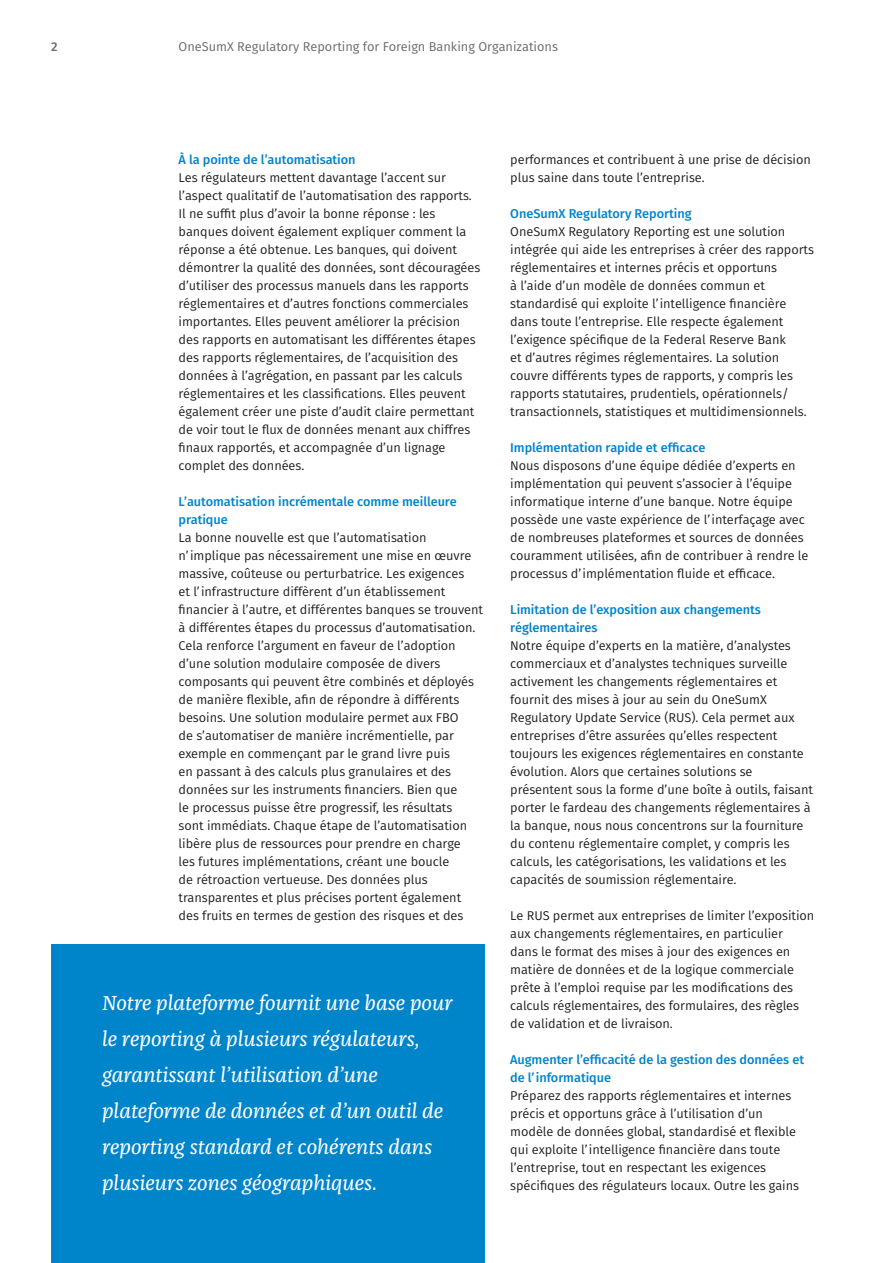
<style>
.page{position:relative;width:893px;height:1263px;background:#fff}
.page>*{position:absolute;margin:0;border:0;box-sizing:border-box;transform-origin:0 0}
.t1{font:italic 21px/36px "Franziska Pro";color:#fff}
.t2{font:12.75px/18px "Fira Sans";letter-spacing:-.005em;color:#231f20}
.t3{font:500 12.75px/18px "Fira Sans";letter-spacing:-.005em;color:#0084ca}
.t4{font:12.75px "Fira Sans";color:#69696c}
.t5{font:500 12.75px "Fira Sans";color:#69696c}
</style>
<div class="page">
<div style="left:51px;top:944px;width:434px;height:319px;background:#0084ca"></div>
<p class="t5" style="left:51px;top:36px;width:8px">2</p>
<p class="t4" style="left:179px;top:37px;width:381px">OneSumX Regulatory Reporting for Foreign Banking Organizations</p>
<p class="t3" style="left:179px;top:149px;width:179px">À la pointe de l’automatisation</p>
<p class="t2" style="left:179px;top:168px;width:303px">Les régulateurs mettent davantage l’accent sur l’aspect qualitatif de l’automatisation des rapports.<br>Il ne suffit plus d’avoir la bonne réponse : les banques doivent également expliquer comment la réponse a été obtenue. Les banques, qui doivent démontrer la qualité des données, sont découragées d’utiliser des processus manuels dans les rapports réglementaires et d’autres fonctions commerciales importantes. Elles peuvent améliorer la précision des rapports en automatisant les différentes étapes des rapports réglementaires, de l’acquisition des données à l’agrégation, en passant par les calculs réglementaires et les classifications. Elles peuvent également créer une piste d’audit claire permettant de voir tout le flux de données menant aux chiffres finaux rapportés, et accompagnée d’un lignage complet des données.</p>
<p class="t3" style="left:179px;top:492px;width:280px">L’automatisation incrémentale comme meilleure pratique</p>
<p class="t2" style="left:179px;top:528px;width:306px">La bonne nouvelle est que l’automatisation n’implique pas nécessairement une mise en œuvre massive, coûteuse ou perturbatrice. Les exigences<br>et l’infrastructure diffèrent d’un établissement financier à l’autre, et différentes banques se trouvent à différentes étapes du processus d’automatisation.<br>Cela renforce l’argument en faveur de l’adoption d’une solution modulaire composée de divers composants qui peuvent être combinés et déployés de manière flexible, afin de répondre à différents besoins. Une solution modulaire permet aux FBO<br>de s’automatiser de manière incrémentielle, par exemple en commençant par le grand livre puis<br>en passant à des calculs plus granulaires et des données sur les instruments financiers. Bien que<br>le processus puisse être progressif, les résultats<br>sont immédiats. Chaque étape de l’automatisation libère plus de ressources pour prendre en charge<br>les futures implémentations, créant une boucle<br>de rétroaction vertueuse. Des données plus transparentes et plus précises portent également des fruits en termes de gestion des risques et des</p>
<h1 class="t1" style="left:102px;top:984px;width:352px">Notre plateforme fournit une base pour le reporting à plusieurs régulateurs, garantissant l’utilisation d’une plateforme de données et d’un outil de reporting standard et cohérents dans plusieurs zones géographiques.</h1>
<p class="t2" style="left:510px;top:150px;width:302px">performances et contribuent à une prise de décision plus saine dans toute l’entreprise.</p>
<p class="t3" style="left:510px;top:204px;width:183px">OneSumX Regulatory Reporting</p>
<p class="t2" style="left:510px;top:222px;width:305px">OneSumX Regulatory Reporting est une solution intégrée qui aide les entreprises à créer des rapports réglementaires et internes précis et opportuns<br>à l’aide d’un modèle de données commun et standardisé qui exploite l’intelligence financière dans toute l’entreprise. Elle respecte également l’exigence spécifique de la Federal Reserve Bank<br>et d’autres régimes réglementaires. La solution couvre différents types de rapports, y compris les rapports statutaires, prudentiels, opérationnels/ transactionnels, statistiques et multidimensionnels.</p>
<p class="t3" style="left:510px;top:438px;width:197px">Implémentation rapide et efficace</p>
<p class="t2" style="left:510px;top:456px;width:300px">Nous disposons d’une équipe dédiée d’experts en implémentation qui peuvent s’associer à l’équipe informatique interne d’une banque. Notre équipe possède une vaste expérience de l’interfaçage avec de nombreuses plateformes et sources de données couramment utilisées, afin de contribuer à rendre le processus d’implémentation fluide et efficace.</p>
<p class="t3" style="left:510px;top:600px;width:252px">Limitation de l’exposition aux changements réglementaires</p>
<p class="t2" style="left:510px;top:636px;width:304px">Notre équipe d’experts en la matière, d’analystes commerciaux et d’analystes techniques surveille activement les changements réglementaires et fournit des mises à jour au sein du OneSumX Regulatory Update Service (RUS). Cela permet aux entreprises d’être assurées qu’elles respectent toujours les exigences réglementaires en constante évolution. Alors que certaines solutions se présentent sous la forme d’une boîte à outils, faisant porter le fardeau des changements réglementaires à la banque, nous nous concentrons sur la fourniture du contenu réglementaire complet, y compris les calculs, les catégorisations, les validations et les capacités de soumission réglementaire.</p>
<p class="t2" style="left:510px;top:906px;width:306px">Le RUS permet aux entreprises de limiter l’exposition aux changements réglementaires, en particulier<br>dans le format des mises à jour des exigences en matière de données et de la logique commerciale prête à l’emploi requise par les modifications des calculs réglementaires, des formulaires, des règles de validation et de livraison.</p>
<p class="t3" style="left:510px;top:1050px;width:295px">Augmenter l’efficacité de la gestion des données et de l’informatique</p>
<p class="t2" style="left:510px;top:1086px;width:290px">Préparez des rapports réglementaires et internes précis et opportuns grâce à l’utilisation d’un modèle de données global, standardisé et flexible qui exploite l’intelligence financière dans toute l’entreprise, tout en respectant les exigences spécifiques des régulateurs locaux. Outre les gains</p>
</div>
